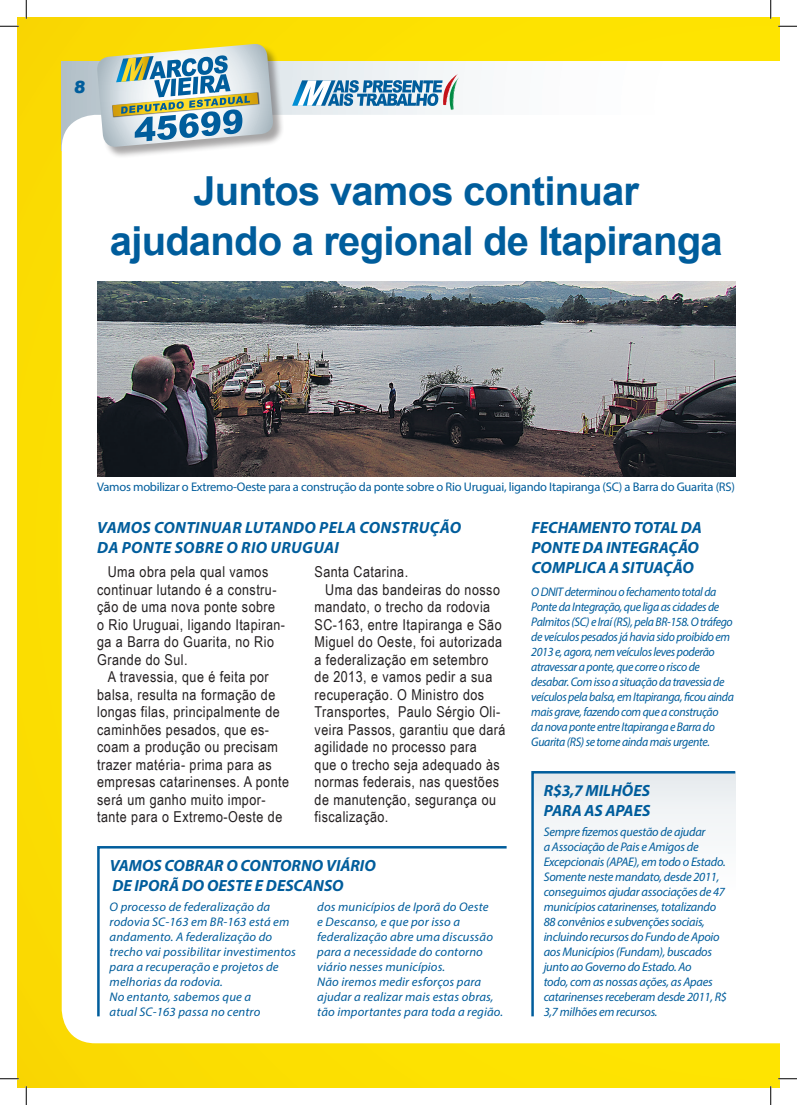
<style>
.page{position:relative;width:797px;height:1105px;background:#fff}
.page>*{position:absolute;margin:0;border:0;box-sizing:border-box;transform-origin:0 0}
.t1{font:700 40px/50px "Arial";letter-spacing:-.02em;color:#005d9c;text-align:center}
.t2{font:900 16.88px "Arial";color:#005d9c}
.t3{font:italic 700 16.25px/20px "Myriad Pro";color:#005d9c}
.t4{font:italic 700 16.25px/20px "Myriad Pro";letter-spacing:.02em;color:#005d9c}
.t5{font:15px/17.5px "Arial Narrow";letter-spacing:.03em;color:#231f20}
.t6{font:italic 12.5px/15px "Myriad Pro";letter-spacing:.01em;color:#005d9c}
.t7{font:italic 12.5px/15px "Myriad Pro";letter-spacing:-.02em;color:#005d9c;scale:.95 1}
.t8{font:italic 12.5px/15px "Myriad Pro";letter-spacing:-.02em;color:#005d9c}
.t9{font:12.5px "Myriad Pro";letter-spacing:-.02em;color:#005d9c}
</style>
<div class="page">
<div style="left:17px;top:17px;width:762px;height:1070px;background:#fbdd01"></div>
<svg style="left:62px;top:62px;width:717px;height:53px;background:#f3f6f7"></svg>
<div style="left:62px;top:115px;width:717px;height:928px;background:#fff"></div>
<svg style="left:292px;top:73px;width:167px;height:38px;background:#9dbed3"></svg>
<div style="left:98px;top:45px;width:187px;height:114px;background:#231f20;opacity:.4"></div>
<svg style="left:96px;top:44px;width:178px;height:104px;background:#acbfb2"></svg>
<img style="left:97px;top:281px;width:638px;height:195px">
<svg style="left:530px;top:770px;width:207px;height:249px;background:#f4f7f9"></svg>
<div style="left:96px;top:845px;width:413px;height:174px;background:#fff"></div>
<svg style="left:0;top:25px;width:19px;height:2px"></svg>
<svg style="left:778px;top:25px;width:19px;height:2px"></svg>
<svg style="left:0;top:1078px;width:19px;height:1px"></svg>
<svg style="left:778px;top:1078px;width:19px;height:1px"></svg>
<svg style="left:25px;top:0;width:2px;height:19px"></svg>
<svg style="left:25px;top:1086px;width:2px;height:19px"></svg>
<svg style="left:770px;top:0;width:1px;height:19px"></svg>
<svg style="left:770px;top:1086px;width:1px;height:19px"></svg>
<p class="t2" style="left:74px;top:74px;width:15px">8</p>
<h1 class="t1" style="left:110px;top:168px;width:614px">Juntos vamos continuar ajudando a regional de Itapiranga</h1>
<p class="t9" style="left:97px;top:479px;width:639px">Vamos mobilizar o Extremo-Oeste para a construção da ponte sobre o Rio Uruguai, ligando Itapiranga (SC) a Barra do Guarita (RS)</p>
<p class="t4" style="left:97px;top:517px;width:365px">VAMOS CONTINUAR LUTANDO PELA CONSTRUÇÃO<br>DA PONTE SOBRE O RIO URUGUAI</p>
<p class="t5" style="left:97px;top:563px;width:189px;text-indent:11px">Uma obra pela qual vamos continuar lutando é a constru&shy;ção de uma nova ponte sobre o Rio Uruguai, ligando Itapiran&shy;ga a Barra do Guarita, no Rio<br>Grande do Sul.</p>
<p class="t5" style="left:97px;top:668px;width:193px;text-indent:11px">A travessia, que é feita por balsa, resulta na formação de longas filas, principalmente de caminhões pesados, que es&shy;coam a produção ou precisam trazer matéria- prima para as empresas catarinenses. A ponte será um ganho muito impor&shy;tante para o Extremo-Oeste de</p>
<p class="t5" style="left:314px;top:563px;width:95px">Santa Catarina.</p>
<p class="t5" style="left:325px;top:580px;width:176px">Uma das bandeiras do nosso</p>
<p class="t5" style="left:314px;top:598px;width:177px">mandato, o trecho da rodovia</p>
<p class="t5" style="left:314px;top:615px;width:188px">SC-163, entre Itapiranga e São</p>
<p class="t5" style="left:314px;top:633px;width:189px">Miguel do Oeste, foi autorizada</p>
<p class="t5" style="left:314px;top:650px;width:175px">a federalização em setembro</p>
<p class="t5" style="left:314px;top:668px;width:179px">de 2013, e vamos pedir a sua</p>
<p class="t5" style="left:314px;top:685px;width:171px">recuperação. O Ministro dos</p>
<p class="t5" style="left:314px;top:703px;width:187px">Transportes, Paulo Sérgio Oli-</p>
<p class="t5" style="left:314px;top:720px;width:192px">veira Passos, garantiu que dará</p>
<p class="t5" style="left:314px;top:738px;width:164px">agilidade no processo para</p>
<p class="t5" style="left:314px;top:755px;width:187px">que o trecho seja adequado às</p>
<p class="t5" style="left:314px;top:773px;width:186px">normas federais, nas questões</p>
<p class="t5" style="left:314px;top:790px;width:183px">de manutenção, segurança ou</p>
<p class="t5" style="left:314px;top:808px;width:75px">fiscalização.</p>
<p class="t3" style="left:110px;top:855px;width:268px">VAMOS COBRAR O CONTORNO VIÁRIO<br>DE IPORÃ DO OESTE E DESCANSO</p>
<p class="t6" style="left:110px;top:899px;width:188px">O processo de federalização da rodovia SC-163 em BR-163 está em andamento. A federalização do trecho vai possibilitar investimentos para a recuperação e projetos de melhorias da rodovia.<br>No entanto, sabemos que a<br>atual SC-163 passa no centro</p>
<p class="t6" style="left:317px;top:899px;width:187px">dos municípios de Iporã do Oeste<br>e Descanso, e que por isso a federalização abre uma discussão para a necessidade do contorno viário nesses municípios.<br>Não iremos medir esforços para ajudar a realizar mais estas obras, tão importantes para toda a região.</p>
<p class="t3" style="left:531px;top:517px;width:172px">FECHAMENTO TOTAL DA<br>PONTE DA INTEGRAÇÃO<br>COMPLICA A SITUAÇÃO</p>
<p class="t7" style="left:531px;top:584px;width:215px">O DNIT determinou o fechamento total da Ponte da Integração, que liga as cidades de Palmitos (SC) e Iraí (RS), pela BR-158. O tráfego de veículos pesados já havia sido proibido em 2013 e, agora, nem veículos leves poderão atravessar a ponte, que corre o risco de desabar. Com isso a situação da travessia de veículos pela balsa, em Itapiranga, ficou ainda mais grave, fazendo com que a construção<br>da nova ponte entre Itapiranga e Barra do Guarita (RS) se torne ainda mais urgente.</p>
<p class="t3" style="left:544px;top:780px;width:108px">R$3,7 MILHÕES<br>PARA AS APAES</p>
<p class="t8" style="left:543px;top:824px;width:185px">Sempre fizemos questão de ajudar<br>a Associação de Pais e Amigos de Excepcionais (APAE), em todo o Estado.<br>Somente neste mandato, desde 2011, conseguimos ajudar associações de 47 municípios catarinenses, totalizando 88 convênios e subvenções sociais, incluindo recursos do Fundo de Apoio aos Municípios (Fundam), buscados junto ao Governo do Estado. Ao<br>todo, com as nossas ações, as Apaes catarinenses receberam desde 2011, R$ 3,7 milhões em recursos.</p>
</div>
